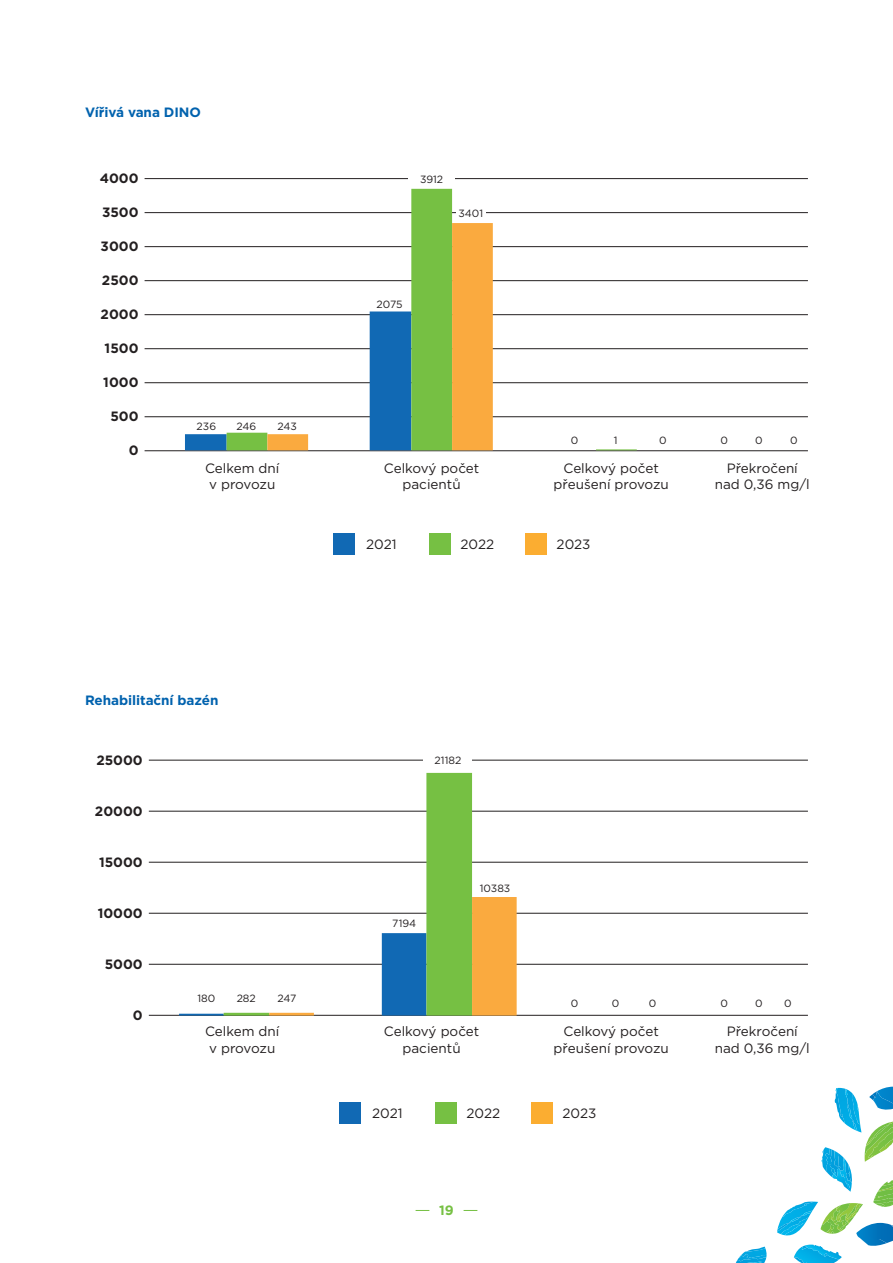
<style>
.page{position:relative;width:893px;height:1263px;background:#fff}
.page>*{position:absolute;margin:0;border:0;box-sizing:border-box;transform-origin:0 0}
.t1{font:13.5px/16.2px "Gotham";color:#231f20;text-align:center}
.t2{font:700 13.5px "Gotham";color:#231f20}
.t3{font:700 13.5px "Gotham";letter-spacing:-.005em;color:#0162ae}
.t4{font:700 13.5px "Gotham";color:#76c043}
.t5{font:10.5px "Gotham";color:#231f20}
</style>
<div class="page">
<svg style="left:416px;top:1210px;width:13px;height:1px"></svg>
<svg style="left:464px;top:1210px;width:13px;height:1px"></svg>
<svg style="left:736px;top:1086px;width:157px;height:177px"></svg>
<hr style="left:145px;top:212px;width:663px;height:1px;background:#231f20">
<hr style="left:145px;top:246px;width:663px;height:1px;background:#231f20">
<hr style="left:145px;top:280px;width:663px;height:1px;background:#231f20">
<hr style="left:145px;top:314px;width:663px;height:1px;background:#231f20">
<hr style="left:145px;top:348px;width:663px;height:1px;background:#231f20">
<hr style="left:145px;top:382px;width:663px;height:1px;background:#231f20">
<hr style="left:145px;top:416px;width:663px;height:1px;background:#231f20">
<hr style="left:145px;top:450px;width:663px;height:1px;background:#231f20">
<hr style="left:145px;top:178px;width:663px;height:1px;background:#231f20">
<hr style="left:149px;top:760px;width:659px;height:1px;background:#231f20">
<hr style="left:149px;top:811px;width:659px;height:1px;background:#231f20">
<hr style="left:149px;top:862px;width:659px;height:1px;background:#231f20">
<hr style="left:149px;top:913px;width:659px;height:1px;background:#231f20">
<hr style="left:149px;top:964px;width:659px;height:1px;background:#231f20">
<hr style="left:149px;top:1015px;width:659px;height:1px;background:#231f20">
<svg style="left:185px;top:314px;width:42px;height:136px"></svg>
<svg style="left:227px;top:189px;width:410px;height:261px"></svg>
<svg style="left:267px;top:223px;width:226px;height:227px"></svg>
<div style="left:333px;top:533px;width:21px;height:22px;background:#1169b4"></div>
<div style="left:339px;top:1102px;width:21px;height:21px;background:#1169b4"></div>
<div style="left:429px;top:533px;width:21px;height:22px;background:#76c043"></div>
<div style="left:435px;top:1102px;width:21px;height:21px;background:#76c043"></div>
<div style="left:525px;top:533px;width:22px;height:22px;background:#fbad31"></div>
<div style="left:531px;top:1102px;width:22px;height:21px;background:#fbad31"></div>
<svg style="left:224px;top:773px;width:248px;height:124px"></svg>
<svg style="left:179px;top:897px;width:338px;height:118px"></svg>
<div style="left:424px;top:755px;width:48px;height:11px;background:#fff"></div>
<div style="left:456px;top:209px;width:30px;height:11px;background:#fff"></div>
<div style="left:560px;top:436px;width:29px;height:10px;background:#fff"></div>
<div style="left:601px;top:436px;width:30px;height:10px;background:#fff"></div>
<div style="left:408px;top:174px;width:47px;height:11px;background:#fff"></div>
<p class="t3" style="left:85px;top:103px;width:117px">Vířivá vana DINO</p>
<p class="t2" style="left:100px;top:169px;width:40px">4000</p>
<p class="t2" style="left:102px;top:203px;width:38px">3500</p>
<p class="t2" style="left:101px;top:237px;width:39px">3000</p>
<p class="t2" style="left:102px;top:271px;width:38px">2500</p>
<p class="t2" style="left:101px;top:305px;width:39px">2000</p>
<p class="t2" style="left:105px;top:339px;width:35px">1500</p>
<p class="t2" style="left:103px;top:373px;width:37px">1000</p>
<p class="t2" style="left:110px;top:407px;width:30px">500</p>
<p class="t2" style="left:129px;top:442px;width:11px">0</p>
<p class="t5" style="left:197px;top:419px;width:21px">236</p>
<p class="t5" style="left:236px;top:419px;width:21px">246</p>
<p class="t5" style="left:277px;top:419px;width:21px">243</p>
<p class="t1" style="left:205px;top:460px;width:76px">Celkem dní v provozu</p>
<p class="t3" style="left:85px;top:691px;width:135px">Rehabilitační bazén</p>
<p class="t2" style="left:96px;top:751px;width:48px">25000</p>
<p class="t2" style="left:95px;top:802px;width:49px">20000</p>
<p class="t2" style="left:99px;top:853px;width:45px">15000</p>
<p class="t2" style="left:98px;top:904px;width:47px">10000</p>
<p class="t2" style="left:105px;top:955px;width:40px">5000</p>
<p class="t2" style="left:133px;top:1006px;width:11px">0</p>
<p class="t5" style="left:197px;top:991px;width:19px">180</p>
<p class="t5" style="left:237px;top:991px;width:21px">282</p>
<p class="t5" style="left:278px;top:991px;width:20px">247</p>
<p class="t1" style="left:205px;top:1023px;width:76px">Celkem dní v provozu</p>
<p class="t5" style="left:420px;top:172px;width:25px">3912</p>
<p class="t5" style="left:458px;top:207px;width:26px">3401</p>
<p class="t5" style="left:377px;top:298px;width:27px">2075</p>
<p class="t1" style="left:384px;top:460px;width:97px">Celkový počet pacientů</p>
<p class="t1" style="left:366px;top:536px;width:32px">2021</p>
<p class="t1" style="left:460px;top:536px;width:35px">2022</p>
<p class="t5" style="left:571px;top:434px;width:9px">0</p>
<p class="t5" style="left:614px;top:434px;width:5px">1</p>
<p class="t5" style="left:659px;top:434px;width:9px">0</p>
<p class="t5" style="left:720px;top:434px;width:9px">0</p>
<p class="t5" style="left:755px;top:434px;width:9px">0</p>
<p class="t5" style="left:790px;top:434px;width:9px">0</p>
<p class="t1" style="left:554px;top:460px;width:117px">Celkový počet přeušení provozu</p>
<p class="t1" style="left:715px;top:460px;width:97px">Překročení nad 0,36 mg/l</p>
<p class="t1" style="left:557px;top:536px;width:35px">2023</p>
<p class="t5" style="left:435px;top:753px;width:28px">21182</p>
<p class="t5" style="left:392px;top:916px;width:25px">7194</p>
<p class="t5" style="left:480px;top:881px;width:32px">10383</p>
<p class="t1" style="left:384px;top:1023px;width:97px">Celkový počet pacientů</p>
<p class="t1" style="left:372px;top:1105px;width:32px">2021</p>
<p class="t1" style="left:466px;top:1105px;width:35px">2022</p>
<p class="t4" style="left:439px;top:1201px;width:16px">19</p>
<p class="t5" style="left:571px;top:997px;width:9px">0</p>
<p class="t5" style="left:612px;top:997px;width:9px">0</p>
<p class="t5" style="left:649px;top:997px;width:9px">0</p>
<p class="t1" style="left:554px;top:1023px;width:117px">Celkový počet přeušení provozu</p>
<p class="t1" style="left:563px;top:1105px;width:35px">2023</p>
<p class="t5" style="left:720px;top:997px;width:9px">0</p>
<p class="t5" style="left:755px;top:997px;width:9px">0</p>
<p class="t5" style="left:784px;top:997px;width:9px">0</p>
<p class="t1" style="left:715px;top:1023px;width:97px">Překročení nad 0,36 mg/l</p>
</div>
